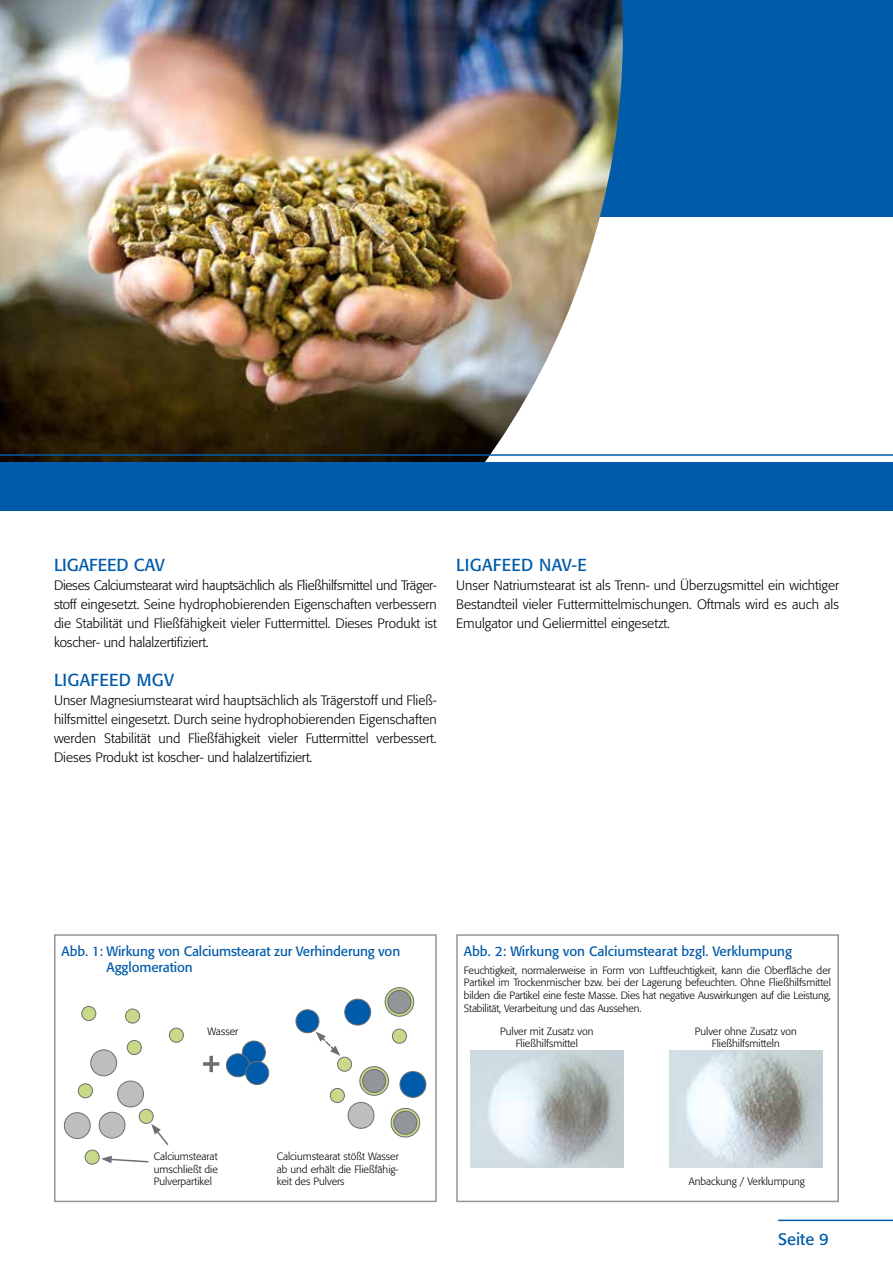
<style>
.page{position:relative;width:893px;height:1263px;background:#fff}
.page>*{position:absolute;margin:0;border:0;box-sizing:border-box;transform-origin:0 0}
.t1{font:17.25px "Formata";letter-spacing:.02em;color:#005baa}
.t2{font:17.25px "Formata";color:#005baa}
.t3{font:16.5px "Formata";color:#005baa}
.t4{font:300 13.5px/19.2px "Formata";color:#000;text-align:justify}
.t5{font:13.5px/16.2px "Formata";letter-spacing:-.01em;color:#005baa}
.t6{font:300 10.5px/12.6px "Formata";color:#000;text-align:justify}
</style>
<div class="page">
<div style="left:0;top:0;width:893px;height:217px;background:#005baa"></div>
<img style="left:0;top:0;width:623px;height:462px">
<div style="left:0;top:462px;width:893px;height:49px;background:#005baa"></div>
<hr style="left:0;top:454px;width:893px;height:2px;background:#005baa">
<div style="left:54px;top:934px;width:383px;height:268px;background:#fff;border:2px solid #939598"></div>
<div style="left:82px;top:1006px;width:14px;height:14px;background:#c8da87;border-radius:50%"></div>
<div style="left:82px;top:1006px;width:14px;height:15px;border:1px solid #6d6e71;border-radius:50%"></div>
<div style="left:126px;top:1009px;width:14px;height:14px;background:#c8da87;border-radius:50%"></div>
<div style="left:125px;top:1009px;width:15px;height:14px;border:1px solid #6d6e71;border-radius:50%"></div>
<div style="left:169px;top:1028px;width:14px;height:14px;background:#c8da87;border-radius:50%"></div>
<div style="left:169px;top:1028px;width:15px;height:14px;border:1px solid #6d6e71;border-radius:50%"></div>
<div style="left:127px;top:1040px;width:14px;height:14px;background:#c8da87;border-radius:50%"></div>
<div style="left:127px;top:1040px;width:15px;height:15px;border:1px solid #6d6e71;border-radius:50%"></div>
<div style="left:139px;top:1109px;width:14px;height:14px;background:#c8da87;border-radius:50%"></div>
<div style="left:139px;top:1109px;width:14px;height:14px;border:1px solid #6d6e71;border-radius:50%"></div>
<div style="left:78px;top:1084px;width:14px;height:14px;background:#c8da87;border-radius:50%"></div>
<div style="left:78px;top:1083px;width:15px;height:15px;border:1px solid #6d6e71;border-radius:50%"></div>
<div style="left:85px;top:1150px;width:14px;height:14px;background:#c8da87;border-radius:50%"></div>
<div style="left:85px;top:1150px;width:14px;height:14px;border:1px solid #6d6e71;border-radius:50%"></div>
<div style="left:330px;top:1088px;width:14px;height:14px;background:#c8da87;border-radius:50%"></div>
<div style="left:330px;top:1088px;width:15px;height:15px;border:1px solid #6d6e71;border-radius:50%"></div>
<div style="left:338px;top:1057px;width:14px;height:14px;background:#c8da87;border-radius:50%"></div>
<div style="left:337px;top:1057px;width:15px;height:14px;border:1px solid #6d6e71;border-radius:50%"></div>
<div style="left:392px;top:1029px;width:14px;height:14px;background:#c8da87;border-radius:50%"></div>
<div style="left:392px;top:1029px;width:15px;height:14px;border:1px solid #6d6e71;border-radius:50%"></div>
<svg style="left:385px;top:987px;width:29px;height:29px"></svg>
<div style="left:385px;top:987px;width:29px;height:29px;border:1px solid #6d6e71;border-radius:50%"></div>
<svg style="left:360px;top:1067px;width:28px;height:28px"></svg>
<div style="left:360px;top:1066px;width:29px;height:29px;border:1px solid #6d6e71;border-radius:50%"></div>
<svg style="left:391px;top:1108px;width:29px;height:29px"></svg>
<div style="left:391px;top:1108px;width:29px;height:29px;border:1px solid #6d6e71;border-radius:50%"></div>
<div style="left:242px;top:1041px;width:23px;height:23px;background:#005baa;border-radius:50%"></div>
<div style="left:242px;top:1041px;width:24px;height:23px;border:1px solid #6d6e71;border-radius:50%"></div>
<div style="left:226px;top:1054px;width:23px;height:23px;background:#005baa;border-radius:50%"></div>
<div style="left:226px;top:1053px;width:24px;height:24px;border:1px solid #6d6e71;border-radius:50%"></div>
<div style="left:246px;top:1061px;width:23px;height:23px;background:#005baa;border-radius:50%"></div>
<div style="left:245px;top:1061px;width:24px;height:24px;border:1px solid #6d6e71;border-radius:50%"></div>
<div style="left:296px;top:1010px;width:23px;height:23px;background:#005baa;border-radius:50%"></div>
<div style="left:296px;top:1009px;width:23px;height:24px;border:1px solid #6d6e71;border-radius:50%"></div>
<div style="left:388px;top:990px;width:23px;height:23px;background:#919698;border-radius:50%"></div>
<div style="left:388px;top:990px;width:23px;height:24px;border:1px solid #6d6e71;border-radius:50%"></div>
<div style="left:363px;top:1069px;width:23px;height:23px;background:#919698;border-radius:50%"></div>
<div style="left:362px;top:1069px;width:24px;height:24px;border:1px solid #6d6e71;border-radius:50%"></div>
<div style="left:394px;top:1111px;width:23px;height:23px;background:#919698;border-radius:50%"></div>
<div style="left:394px;top:1111px;width:23px;height:23px;border:1px solid #6d6e71;border-radius:50%"></div>
<div style="left:400px;top:1071px;width:26px;height:26px;background:#005baa;border-radius:50%"></div>
<div style="left:400px;top:1071px;width:26px;height:26px;border:1px solid #6d6e71;border-radius:50%"></div>
<div style="left:348px;top:1102px;width:26px;height:26px;background:#bcbec0;border-radius:50%"></div>
<div style="left:348px;top:1102px;width:26px;height:26px;border:1px solid #6d6e71;border-radius:50%"></div>
<div style="left:345px;top:999px;width:26px;height:26px;background:#005baa;border-radius:50%"></div>
<div style="left:345px;top:999px;width:26px;height:26px;border:1px solid #6d6e71;border-radius:50%"></div>
<div style="left:118px;top:1081px;width:25px;height:26px;background:#bcbec0;border-radius:50%"></div>
<div style="left:117px;top:1081px;width:27px;height:26px;border:1px solid #6d6e71;border-radius:50%"></div>
<div style="left:91px;top:1050px;width:26px;height:26px;background:#bcbec0;border-radius:50%"></div>
<div style="left:91px;top:1050px;width:26px;height:26px;border:1px solid #6d6e71;border-radius:50%"></div>
<div style="left:64px;top:1113px;width:26px;height:25px;background:#bcbec0;border-radius:50%"></div>
<div style="left:64px;top:1112px;width:26px;height:27px;border:1px solid #6d6e71;border-radius:50%"></div>
<div style="left:99px;top:1112px;width:26px;height:26px;background:#bcbec0;border-radius:50%"></div>
<div style="left:99px;top:1112px;width:26px;height:26px;border:1px solid #6d6e71;border-radius:50%"></div>
<svg style="left:101px;top:1156px;width:48px;height:7px"></svg>
<svg style="left:203px;top:1056px;width:16px;height:16px"></svg>
<svg style="left:316px;top:1031px;width:24px;height:25px"></svg>
<svg style="left:151px;top:1124px;width:18px;height:21px"></svg>
<div style="left:456px;top:934px;width:383px;height:268px;background:#fff;border:2px solid #939598"></div>
<img style="left:470px;top:1051px;width:153px;height:117px">
<img style="left:669px;top:1051px;width:153px;height:117px">
<hr style="left:778px;top:1219px;width:115px;height:2px;background:#005baa">
<p class="t2" style="left:54px;top:554px;width:112px">LIGAFEED CAV</p>
<p class="t4" style="left:54px;top:576px;width:384px">Dieses Calciumstearat wird hauptsächlich als Fließhilfsmittel und Träger&shy;stoff eingesetzt. Seine hydrophobierenden Eigenschaften verbessern die Stabilität und Fließfähigkeit vieler Futtermittel. Dieses Produkt ist koscher- und halalzertifiziert.</p>
<p class="t1" style="left:54px;top:669px;width:122px">LIGAFEED MGV</p>
<p class="t4" style="left:54px;top:690px;width:384px">Unser Magnesiumstearat wird hauptsächlich als Trägerstoff und Fließ&shy;hilfsmittel eingesetzt. Durch seine hydrophobierenden Eigenschaften werden Stabilität und Fließfähigkeit vieler Futtermittel verbessert.<br>Dieses Produkt ist koscher- und halalzertifiziert.</p>
<p class="t1" style="left:456px;top:554px;width:132px">LIGAFEED NAV-E</p>
<p class="t4" style="left:456px;top:576px;width:384px">Unser Natriumstearat ist als Trenn- und Überzugsmittel ein wichtiger Bestandteil vieler Futtermittelmischungen. Oftmals wird es auch als Emulgator und Geliermittel eingesetzt.</p>
<p class="t5" style="left:107px;top:943px;width:295px;text-indent:-45px">Abb. 1: Wirkung von Calciumstearat zur Verhinderung von<br>Agglomeration</p>
<p class="t6" style="left:207px;top:1025px;width:32px">Wasser</p>
<p class="t6" style="left:154px;top:1150px;width:66px">Calciumstearat umschließt die Pulverpartikel</p>
<p class="t6" style="left:277px;top:1150px;width:124px">Calciumstearat stößt Wasser ab und erhält die Fließfähig&shy;keit des Pulvers</p>
<p class="t5" style="left:464px;top:943px;width:330px">Abb. 2: Wirkung von Calciumstearat bzgl. Verklumpung</p>
<p class="t6" style="left:464px;top:964px;width:368px">Feuchtigkeit, normalerweise in Form von Luftfeuchtigkeit, kann die Oberfläche der Partikel im Trockenmischer bzw. bei der Lagerung befeuchten. Ohne Fließhilfsmittel bilden die Partikel eine feste Masse. Dies hat negative Auswirkungen auf die Leistung, Stabilität, Verarbeitung und das Aussehen.</p>
<p class="t6" style="left:695px;top:1025px;width:103px;text-align:center">Pulver ohne Zusatz von<br>Fließhilfsmitteln</p>
<p class="t6" style="left:500px;top:1025px;width:95px;text-align:center">Pulver mit Zusatz von<br>Fließhilfsmittel</p>
<p class="t6" style="left:689px;top:1175px;width:117px">Anbackung / Verklumpung</p>
<p class="t3" style="left:778px;top:1229px;width:52px">Seite 9</p>
</div>
